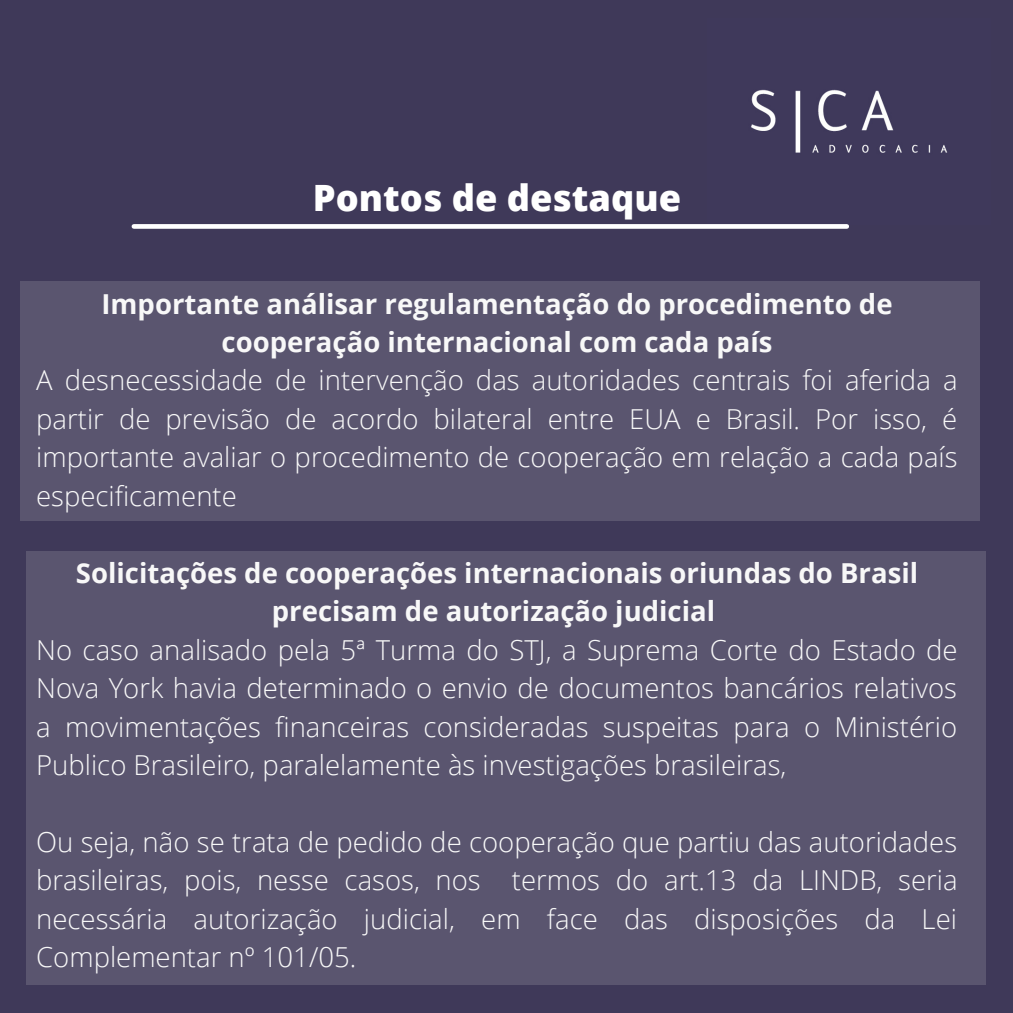
<style>
.page{position:relative;width:1013px;height:1013px;background:#fff}
.page>*{position:absolute;margin:0;border:0;box-sizing:border-box;transform-origin:0 0}
.t1{font:800 36.25px "Open Sans";color:#fff}
.t2{font:300 27.5px/38.5px "Open Sans";color:#fff;text-align:justify}
.t3{font:700 27.5px/38.5px "Open Sans";color:#fff;text-align:center}
</style>
<div class="page">
<div style="left:0;top:0;width:1012px;height:1012px;background:#3f3959"></div>
<img style="left:751px;top:89px;width:197px;height:64px">
<div style="left:134px;top:224px;width:712px;height:5px;background:#fff"></div>
<div style="left:20px;top:281px;width:959px;height:239px;background:#5a556f"></div>
<div style="left:26px;top:551px;width:959px;height:434px;background:#5a556f"></div>
<p class="t1" style="left:313px;top:172px;width:370px">Pontos de destaque</p>
<p class="t3" style="left:101px;top:283px;width:792px">Importante análisar regulamentação do procedimento de cooperação internacional com cada país</p>
<p class="t2" style="left:36px;top:360px;width:922px">A desnecessidade de intervenção das autoridades centrais foi aferida a partir de previsão de acordo bilateral entre EUA e Brasil. Por isso, é importante avaliar o procedimento de cooperação em relação a cada país especificamente</p>
<p class="t3" style="left:76px;top:553px;width:843px">Solicitações de cooperações internacionais oriundas do Brasil precisam de autorização judicial</p>
<p class="t2" style="left:36px;top:629px;width:923px">No caso analisado pela 5ª Turma do STJ, a Suprema Corte do Estado de Nova York havia determinado o envio de documentos bancários relativos a movimentações financeiras consideradas suspeitas para o Ministério Publico Brasileiro, paralelamente às investigações brasileiras,</p>
<p class="t2" style="left:36px;top:822px;width:923px">Ou seja, não se trata de pedido de cooperação que partiu das autoridades brasileiras, pois, nesse casos, nos termos do art.13 da LINDB, seria necessária autorização judicial, em face das disposições da Lei Complementar nº 101/05.</p>
</div>
